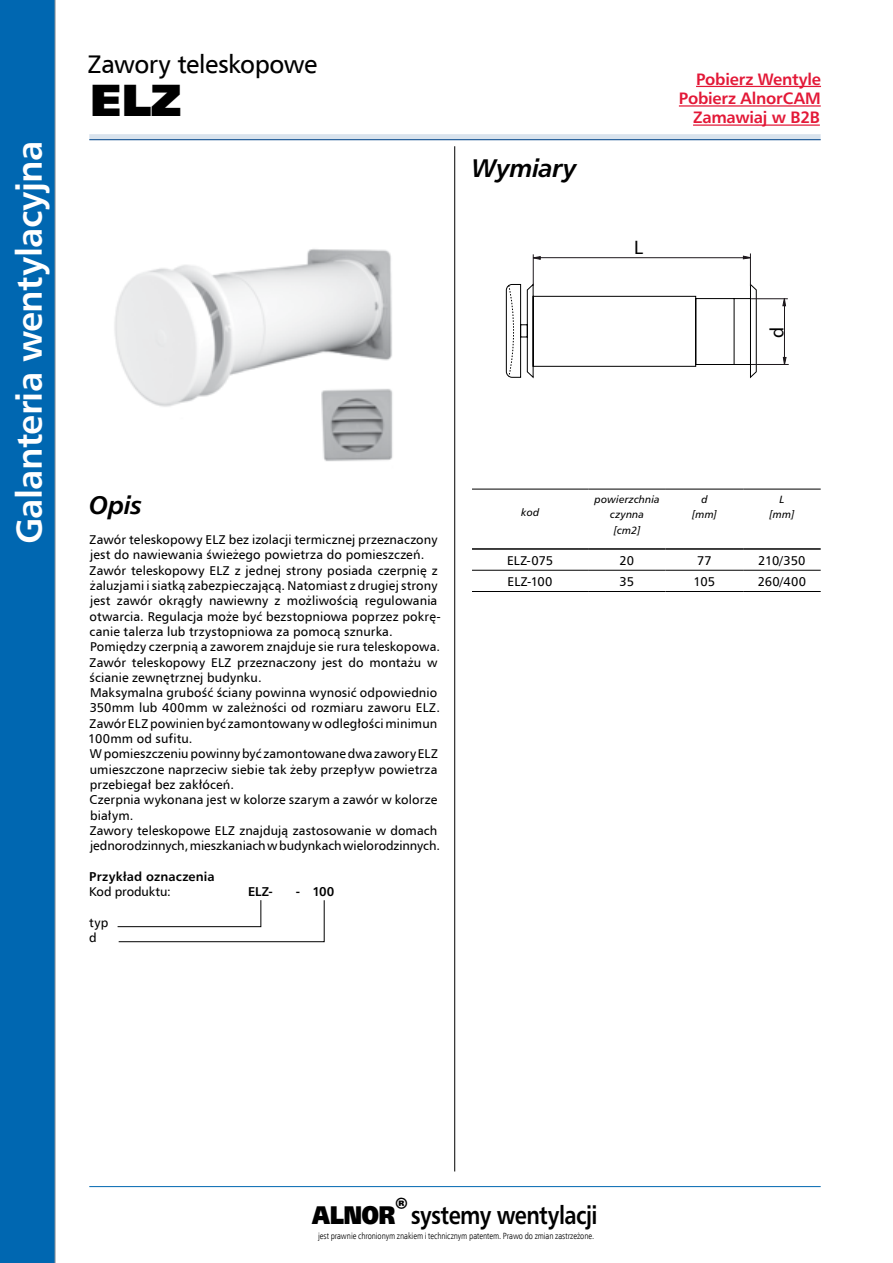
<style>
.page{position:relative;width:893px;height:1263px;background:#fff}
.page>*{position:absolute;margin:0;border:0;box-sizing:border-box;transform-origin:0 0}
.t1{font:900 45px "Humanist 777 TL";color:#000}
.t2{font:700 36px "Humanist 777 TL";letter-spacing:-.02em;color:#fff}
.t3{font:700 25.5px "Humanist 777 TL";letter-spacing:-.025em;color:#000;scale:.85 1}
.t4{font:25.5px "Humnst 777 EU Normal";letter-spacing:-.02em;color:#000}
.t5{font:italic 700 25.5px "Humanist 777 TL";letter-spacing:-.02em;color:#000}
.t6{font:19.65px "Myriad Pro";color:#000}
.t7{font:700 16.5px/19.4px "Humanist 777 TL";letter-spacing:-.015em;color:#e31837;text-align:right}
.t8{font:12.75px/15.3px "Humnst 777 EU Normal";letter-spacing:.01em;color:#000}
.t9{font:700 12.75px/15.3px "Humanist 777 TL";letter-spacing:.01em;color:#000}
.t10{font:italic 10.5px/15.3px "Humanist 777 TL";letter-spacing:.015em;color:#000;text-align:center}
.t11{font:9px "Humnst 777 Lt Cn EU Normal";letter-spacing:-.01em;color:#000}
.s1{font-family:"Humnst 777 EU Normal";font-weight:400}
.s2{font-weight:900}
</style>
<div class="page">
<div style="left:0;top:0;width:55px;height:1263px;background:#0067b1"></div>
<hr style="left:454px;top:146px;width:1px;height:1025px;background:#000">
<div style="left:89px;top:134px;width:732px;height:6px;background:#d9e3ed"></div>
<hr style="left:89px;top:139px;width:732px;height:1px;background:#00458a">
<hr style="left:696px;top:86px;width:125px;height:1px;background:#e31837">
<hr style="left:679px;top:105px;width:142px;height:2px;background:#e31837">
<hr style="left:693px;top:124px;width:127px;height:2px;background:#e31837">
<hr style="left:89px;top:1186px;width:732px;height:1px;background:#0067b1">
<svg style="left:117px;top:900px;width:208px;height:42px"></svg>
<hr style="left:472px;top:489px;width:116px;height:1px;background:#000">
<hr style="left:588px;top:489px;width:78px;height:1px;background:#000">
<hr style="left:666px;top:489px;width:77px;height:1px;background:#000">
<hr style="left:743px;top:489px;width:78px;height:1px;background:#000">
<hr style="left:472px;top:548px;width:116px;height:2px;background:#000">
<hr style="left:588px;top:548px;width:78px;height:2px;background:#000">
<hr style="left:666px;top:548px;width:77px;height:2px;background:#000">
<hr style="left:743px;top:548px;width:78px;height:2px;background:#000">
<hr style="left:472px;top:570px;width:116px;height:1px;background:#000">
<hr style="left:588px;top:570px;width:78px;height:1px;background:#000">
<hr style="left:666px;top:570px;width:77px;height:1px;background:#000">
<hr style="left:743px;top:570px;width:78px;height:1px;background:#000">
<hr style="left:472px;top:591px;width:116px;height:1px;background:#000">
<hr style="left:588px;top:591px;width:78px;height:1px;background:#000">
<hr style="left:666px;top:591px;width:77px;height:1px;background:#000">
<hr style="left:743px;top:591px;width:78px;height:1px;background:#000">
<svg style="left:506px;top:283px;width:251px;height:95px"></svg>
<hr style="left:750px;top:253px;width:1px;height:33px;background:#1d181c">
<hr style="left:533px;top:257px;width:217px;height:1px;background:#1d181c">
<hr style="left:533px;top:254px;width:1px;height:32px;background:#1d181c">
<svg style="left:532px;top:256px;width:8px;height:4px"></svg>
<svg style="left:743px;top:256px;width:8px;height:3px"></svg>
<hr style="left:751px;top:364px;width:38px;height:1px;background:#1d181c">
<hr style="left:784px;top:299px;width:1px;height:65px;background:#1d181c">
<hr style="left:751px;top:298px;width:37px;height:1px;background:#1d181c">
<svg style="left:783px;top:298px;width:3px;height:8px"></svg>
<svg style="left:783px;top:357px;width:3px;height:7px"></svg>
<img style="left:114px;top:249px;width:279px;height:213px">
<h2 class="t2" style="left:6px;top:544px;width:405px;rotate:-90deg">Galanteria wentylacyjna</h2>
<p class="t4" style="left:88px;top:48px;width:231px">Zawory teleskopowe</p>
<p class="t1" style="left:90px;top:69px;width:93px">ELZ</p>
<p class="t5" style="left:472px;top:151px;width:106px">Wymiary</p>
<p class="t7" style="left:679px;top:69px;width:144px">Pobierz Wentyle<br>Pobierz AlnorCAM<br>Zamawiaj w B2B</p>
<p class="t6" style="left:634px;top:235px;width:11px">L</p>
<p class="t6" style="left:765px;top:338px;width:13px;rotate:-90deg">d</p>
<p class="t5" style="left:89px;top:488px;width:54px">Opis</p>
<p class="t8" style="left:88px;top:532px;width:354px">Zawór teleskopowy ELZ bez izolacji termicznej przeznaczony jest do nawiewania świeżego powietrza do pomieszczeń.<br>Zawór teleskopowy ELZ z jednej strony posiada czerpnię z żaluzjami i siatką zabezpieczającą. Natomiast z drugiej strony jest zawór okrągły nawiewny z możliwością regulowania otwarcia. Regulacja może być bezstopniowa poprzez pokrę&shy;canie talerza lub trzystopniowa za pomocą sznurka.<br>Pomiędzy czerpnią a zaworem znajduje sie rura teleskopowa.<br>Zawór teleskopowy ELZ przeznaczony jest do montażu w ścianie zewnętrznej budynku.<br>Maksymalna grubość ściany powinna wynosić odpowiednio 350mm lub 400mm w zależności od rozmiaru zaworu ELZ.<br>Zawór ELZ powinien być zamontowany w odległości minimun 100mm od sufitu.<br>W pomieszczeniu powinny być zamontowane dwa zawory ELZ umieszczone naprzeciw siebie tak żeby przepływ powietrza przebiegał bez zakłóceń.<br>Czerpnia wykonana jest w kolorze szarym a zawór w kolorze białym.<br>Zawory teleskopowe ELZ znajdują zastosowanie w domach jednorodzinnych, mieszkaniach w budynkach wielorodzinnych.</p>
<p class="t9" style="left:89px;top:868px;width:127px">Przykład oznaczenia<br><span class="s1">Kod produktu:</span></p>
<p class="t9" style="left:248px;top:883px;width:26px">ELZ-</p>
<p class="t9" style="left:296px;top:883px;width:40px">- 100</p>
<p class="t8" style="left:89px;top:914px;width:21px">typ d</p>
<p class="t10" style="left:521px;top:504px;width:19px">kod</p>
<p class="t10" style="left:595px;top:491px;width:67px">powierzchnia czynna<br>[cm2]</p>
<p class="t10" style="left:692px;top:491px;width:26px">d [mm]</p>
<p class="t10" style="left:770px;top:491px;width:26px">L [mm]</p>
<p class="t8" style="left:507px;top:552px;width:48px">ELZ-075</p>
<p class="t8" style="left:620px;top:552px;width:16px">20</p>
<p class="t8" style="left:697px;top:552px;width:16px">77</p>
<p class="t8" style="left:758px;top:552px;width:49px">210/350</p>
<p class="t8" style="left:507px;top:573px;width:47px">ELZ-100</p>
<p class="t8" style="left:620px;top:573px;width:16px">35</p>
<p class="t8" style="left:694px;top:573px;width:23px">105</p>
<p class="t8" style="left:758px;top:573px;width:50px">260/400</p>
<h3 class="t3" style="left:312px;top:1198px;width:337px"><span class="s2">ALNOR</span><sup>®</sup> systemy wentylacji</h3>
<p class="t11" style="left:318px;top:1230px;width:278px">jest prawnie chronionym znakiem i technicznym patentem. Prawo do zmian zastrzeżone.</p>
</div>
